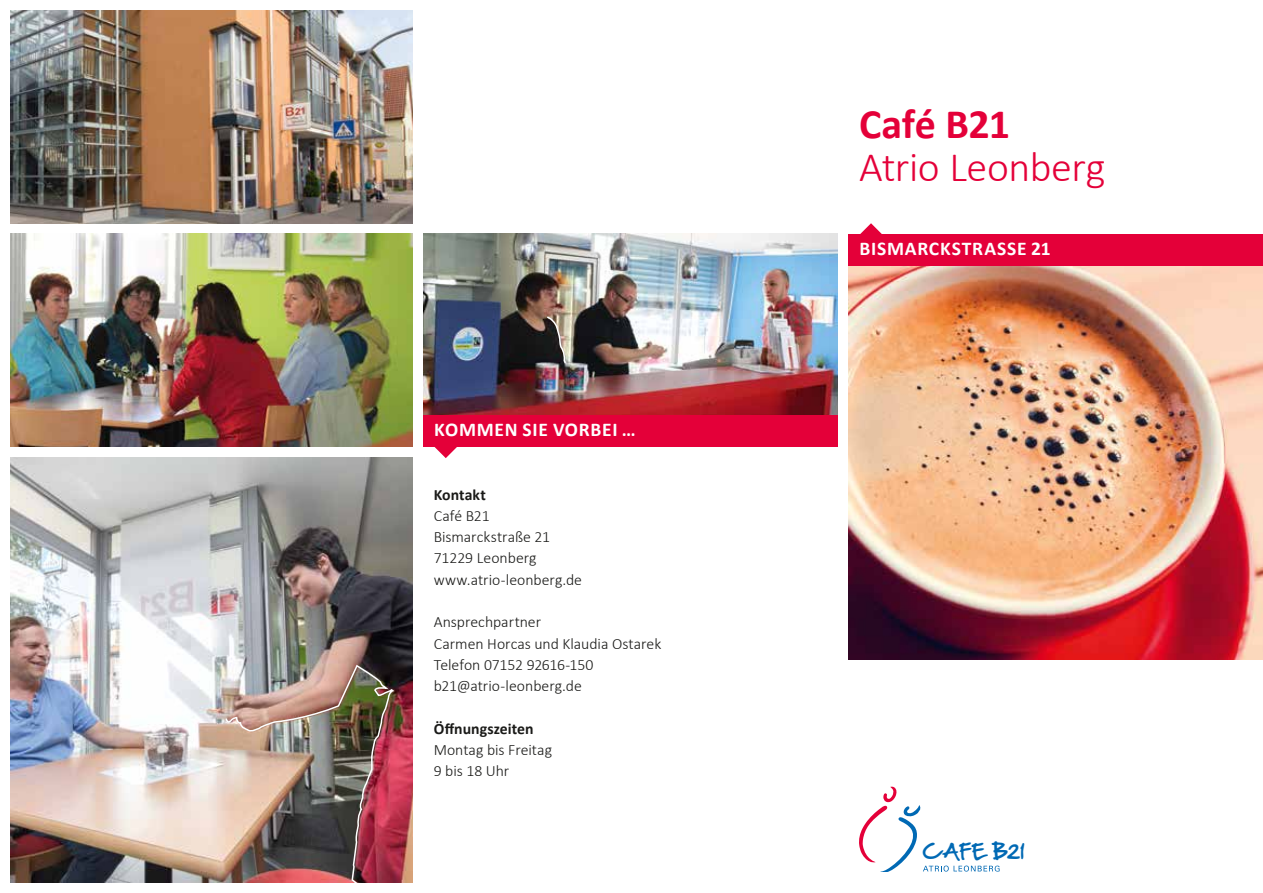
<style>
.page{position:relative;width:1263px;height:893px;background:#fff}
.page>*{position:absolute;margin:0;border:0;box-sizing:border-box;transform-origin:0 0}
.t1{font:300 42px "Calibri";letter-spacing:-.01em;color:#e40039}
.t2{font:700 42px "Calibri";letter-spacing:-.01em;color:#e40039}
.t3{font:700 19.5px "Calibri";letter-spacing:.04em;color:#fff}
.t4{font:18.3px "Hand Of Sean";letter-spacing:-.01em;color:#0069b4}
.t5{font:300 15.75px/21.3px "Calibri";color:#1a1a18}
.t6{font:700 15.75px "Calibri";letter-spacing:.005em;color:#1a1a18}
</style>
<div class="page">
<img style="left:848px;top:266px;width:415px;height:393px">
<img style="left:423px;top:234px;width:415px;height:181px">
<div style="left:848px;top:234px;width:415px;height:32px;background:#e40039"></div>
<svg style="left:860px;top:223px;width:22px;height:11px"></svg>
<div style="left:423px;top:415px;width:415px;height:31px;background:#e40039"></div>
<svg style="left:434px;top:446px;width:24px;height:12px"></svg>
<img style="left:11px;top:11px;width:401px;height:212px">
<svg style="left:859px;top:787px;width:140px;height:85px"></svg>
<img style="left:11px;top:457px;width:401px;height:425px">
<svg style="left:546px;top:315px;width:21px;height:53px"></svg>
<img style="left:224px;top:628px;width:170px;height:255px">
<img style="left:11px;top:234px;width:401px;height:212px">
<p class="t3" style="left:434px;top:417px;width:203px">KOMMEN SIE VORBEI …</p>
<p class="t6" style="left:434px;top:484px;width:54px">Kontakt</p>
<p class="t5" style="left:434px;top:505px;width:150px">Café B21<br>Bismarckstraße 21<br>71229 Leonberg www.atrio-leonberg.de</p>
<p class="t5" style="left:434px;top:611px;width:229px">Ansprechpartner<br>Carmen Horcas und Klaudia Ostarek<br>Telefon 07152 92616-150 b21@atrio-leonberg.de</p>
<p class="t6" style="left:434px;top:718px;width:101px">Öffnungszeiten</p>
<p class="t5" style="left:434px;top:739px;width:120px">Montag bis Freitag<br>9 bis 18 Uhr</p>
<h1 class="t2" style="left:859px;top:97px;width:152px">Café B21</h1>
<h1 class="t1" style="left:859px;top:141px;width:248px">Atrio Leonberg</h1>
<p class="t3" style="left:859px;top:236px;width:193px">BISMARCKSTRASSE 21</p>
<p class="t4" style="left:922px;top:836px;width:104px">CAFE B21</p>
</div>
